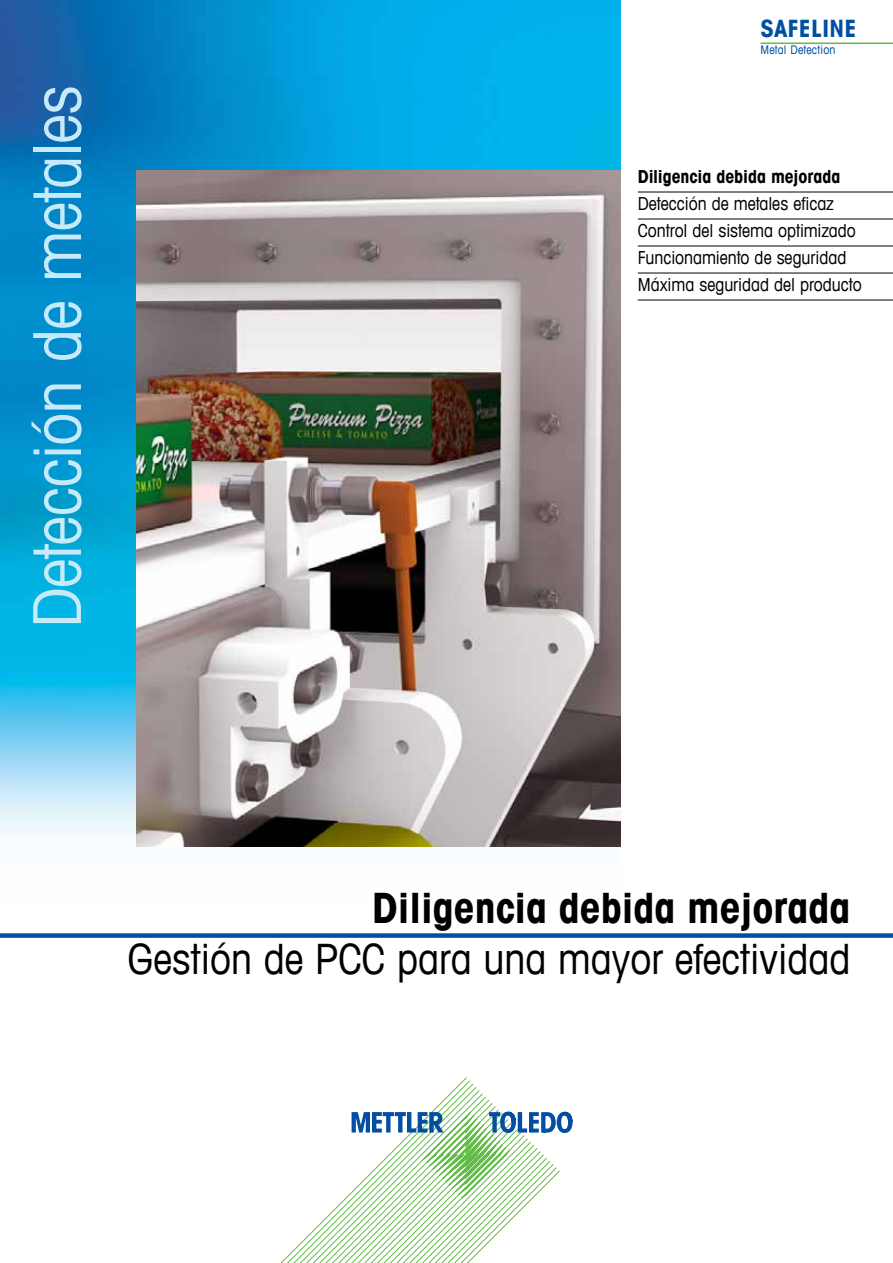
<style>
.page{position:relative;width:893px;height:1263px;background:#fff}
.page>*{position:absolute;margin:0;border:0;box-sizing:border-box;transform-origin:0 0}
.t1{font:condensed 66px "Avant Garde Com";letter-spacing:-.015em;color:#c7eafb}
.t2{font:condensed 42px "Avant Garde Com";color:#000}
.t3{font:700 condensed 42px "Avant Garde Com";color:#000}
.t4{font:700 condensed 24px "Avant Garde Com";letter-spacing:.015em;color:#004fa3}
.t5{font:condensed 18px/27px "Avant Garde Com";color:#000}
.t6{font:700 condensed 18px "Avant Garde Com";letter-spacing:-.005em;color:#000}
.t7{font:condensed 12px "Avant Garde Com";letter-spacing:.015em;color:#004fa3}
</style>
<div class="page">
<div style="left:0;top:933px;width:893px;height:5px;background:#004fa3"></div>
<svg style="left:280px;top:1077px;width:252px;height:186px"></svg>
<svg style="left:352px;top:1111px;width:221px;height:88px"></svg>
<img style="left:0;top:0;width:621px;height:833px">
<hr style="left:638px;top:192px;width:255px;height:1px;background:#000">
<hr style="left:638px;top:219px;width:255px;height:1px;background:#000">
<hr style="left:638px;top:246px;width:255px;height:1px;background:#000">
<hr style="left:638px;top:273px;width:255px;height:1px;background:#000">
<hr style="left:638px;top:300px;width:255px;height:1px;background:#000">
<img style="left:136px;top:171px;width:485px;height:676px">
<hr style="left:760px;top:43px;width:133px;height:1px;background:#62bb46">
<h1 class="t1" style="left:16px;top:628px;width:544px;rotate:-90deg">Detección de metales</h1>
<h3 class="t4" style="left:760px;top:12px;width:97px">SAFELINE</h3>
<p class="t7" style="left:760px;top:42px;width:77px">Metal Detection</p>
<p class="t6" style="left:638px;top:165px;width:204px">Diligencia debida mejorada</p>
<p class="t5" style="left:638px;top:190px;width:225px">Detección de metales eficaz<br>Control del sistema optimizado<br>Funcionamiento de seguridad<br>Máxima seguridad del producto</p>
<h2 class="t3" style="left:372px;top:881px;width:480px">Diligencia debida mejorada</h2>
<h2 class="t2" style="left:128px;top:933px;width:724px">Gestión de PCC para una mayor efectividad</h2>
</div>
